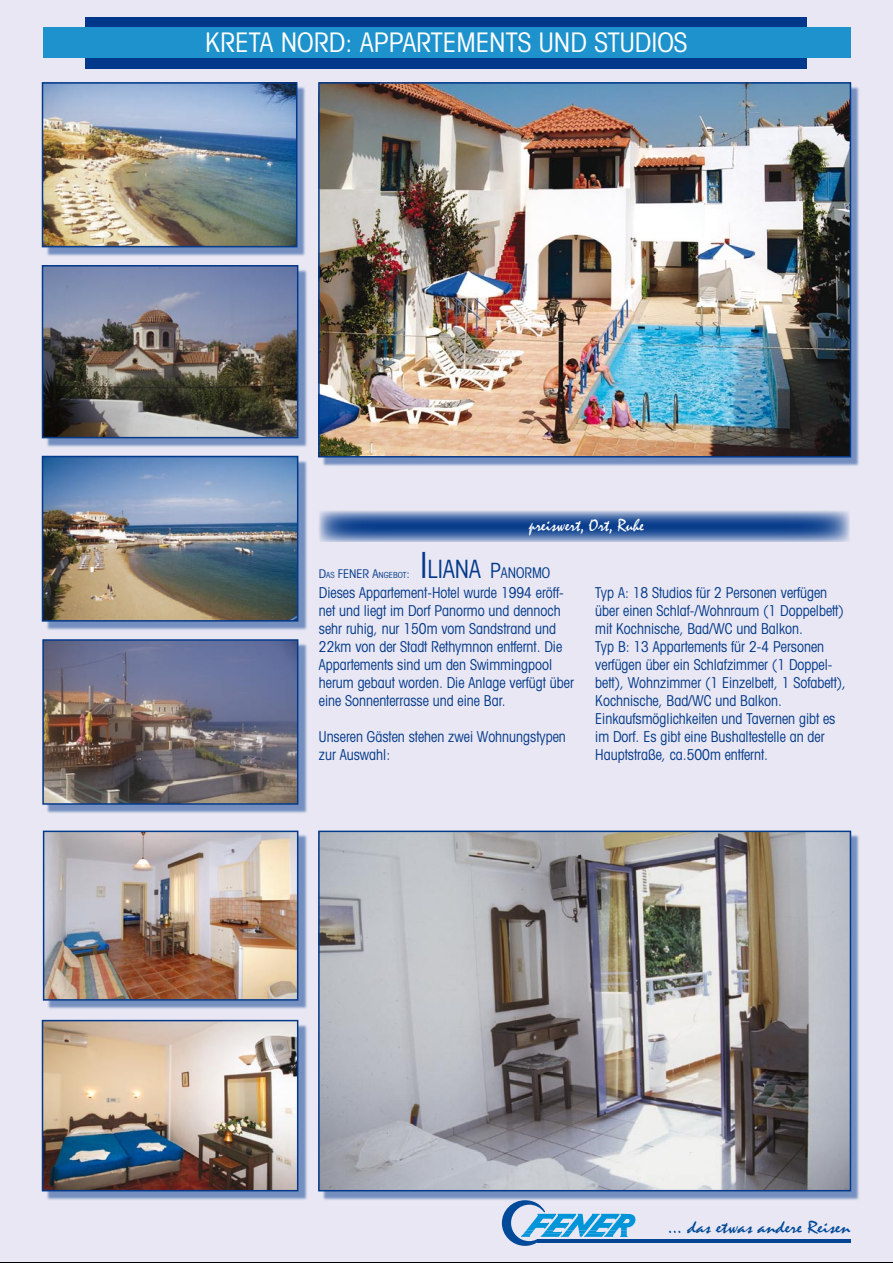
<style>
.page{position:relative;width:893px;height:1263px;background:#fff}
.page>*{position:absolute;margin:0;border:0;box-sizing:border-box;transform-origin:0 0}
.t1{font:condensed 27px "Avant Garde";color:#fff}
.t2{font:18px "Mistral";color:#004a99;scale:1.19 1}
.t3{font:18px "Mistral";color:#fff}
.t4{font:condensed 15px/18px "Avant Garde";color:#03398a;scale:.93 1}
.t5{font:condensed 14.7px "Avant Garde";color:#03398a;scale:.93 1}
.t6{font:condensed 12px "Avant Garde";color:#03398a}
.s1{font-size:8.4px}
.s2{font-size:36px}
.s3{font-size:25.2px}
.s4{font-size:21px}
</style>
<div class="page">
<div style="left:1px;top:1px;width:891px;height:1261px;background:#e8e7f3"></div>
<div style="left:85px;top:17px;width:722px;height:13px;background:#00378b"></div>
<div style="left:85px;top:56px;width:722px;height:13px;background:#03398a"></div>
<div style="left:43px;top:28px;width:807px;height:30px;background:#1e92cc"></div>
<svg style="left:502px;top:1201px;width:134px;height:45px"></svg>
<hr style="left:537px;top:1239px;width:313px;height:4px;background:#034593">
<hr style="left:0;top:1px;width:1px;height:1261px;background:#e8e7f3">
<svg style="left:319px;top:510px;width:531px;height:32px;background:#5477af"></svg>
<div style="left:321px;top:834px;width:540px;height:367px;background:#00378b;opacity:.5"></div>
<img style="left:321px;top:834px;width:527px;height:354px">
<div style="left:318px;top:831px;width:533px;height:360px;border:2px solid #03398a"></div>
<div style="left:46px;top:834px;width:262px;height:176px;background:#00378b;opacity:.5"></div>
<img style="left:46px;top:834px;width:249px;height:164px">
<div style="left:43px;top:831px;width:255px;height:170px;border:2px solid #03398a"></div>
<div style="left:321px;top:85px;width:540px;height:382px;background:#00378b;opacity:.5"></div>
<img style="left:321px;top:85px;width:527px;height:369px">
<div style="left:318px;top:82px;width:533px;height:375px;border:2px solid #03398a"></div>
<div style="left:45px;top:1023px;width:263px;height:178px;background:#00378b;opacity:.5"></div>
<img style="left:45px;top:1023px;width:250px;height:165px">
<div style="left:42px;top:1020px;width:256px;height:171px;border:2px solid #03398a"></div>
<div style="left:46px;top:642px;width:262px;height:172px;background:#00378b;opacity:.5"></div>
<img style="left:45px;top:642px;width:250px;height:160px">
<div style="left:42px;top:639px;width:256px;height:166px;border:2px solid #03398a"></div>
<div style="left:45px;top:85px;width:262px;height:172px;background:#00378b;opacity:.5"></div>
<img style="left:45px;top:85px;width:249px;height:159px">
<div style="left:42px;top:82px;width:255px;height:165px;border:2px solid #03398a"></div>
<div style="left:45px;top:459px;width:263px;height:172px;background:#00378b;opacity:.5"></div>
<img style="left:45px;top:459px;width:250px;height:160px">
<div style="left:42px;top:456px;width:256px;height:166px;border:2px solid #03398a"></div>
<div style="left:45px;top:268px;width:263px;height:180px;background:#00378b;opacity:.5"></div>
<img style="left:45px;top:268px;width:250px;height:167px">
<div style="left:42px;top:265px;width:256px;height:173px;border:2px solid #03398a"></div>
<h1 class="t1" style="left:205px;top:26px;width:484px">Kreta Nord: Appartements und Studios</h1>
<p class="t6" style="left:319px;top:566px;width:93px">D<span class="s1">as</span> FENER A<span class="s1">ngebot</span>:</p>
<p class="t3" style="left:529px;top:515px;width:116px">preiswert, Ort, Ruhe</p>
<p class="t5" style="left:420px;top:563px;width:142px"><span class="s2">I</span><span class="s3">liana</span> <span class="s4">P</span>anormo</p>
<p class="t4" style="left:319px;top:583px;width:276px">Dieses Appartement-Hotel wurde 1994 eröff&shy;net und liegt im Dorf Panormo und dennoch sehr ruhig, nur 150m vom Sandstrand und 22km von der Stadt Rethymnon entfernt. Die Appartements sind um den Swimmingpool herum gebaut worden. Die Anlage verfügt über eine Sonnenterrasse und eine Bar.</p>
<p class="t4" style="left:319px;top:727px;width:267px">Unseren Gästen stehen zwei Wohnungstypen zur Auswahl:</p>
<p class="t4" style="left:595px;top:583px;width:271px">Typ A: 18 Studios für 2 Personen verfügen über einen Schlaf-/Wohnraum (1 Doppelbett) mit Kochnische, Bad/WC und Balkon.<br>Typ B: 13 Appartements für 2-4 Personen verfügen über ein Schlafzimmer (1 Doppel&shy;bett), Wohnzimmer (1 Einzelbett, 1 Sofabett), Kochnische, Bad/WC und Balkon.<br>Einkaufsmöglichkeiten und Tavernen gibt es im Dorf. Es gibt eine Bushaltestelle an der Hauptstraße, ca.500m entfernt.</p>
<p class="t2" style="left:668px;top:1216px;width:155px">... das etwas andere Reisen</p>
</div>
